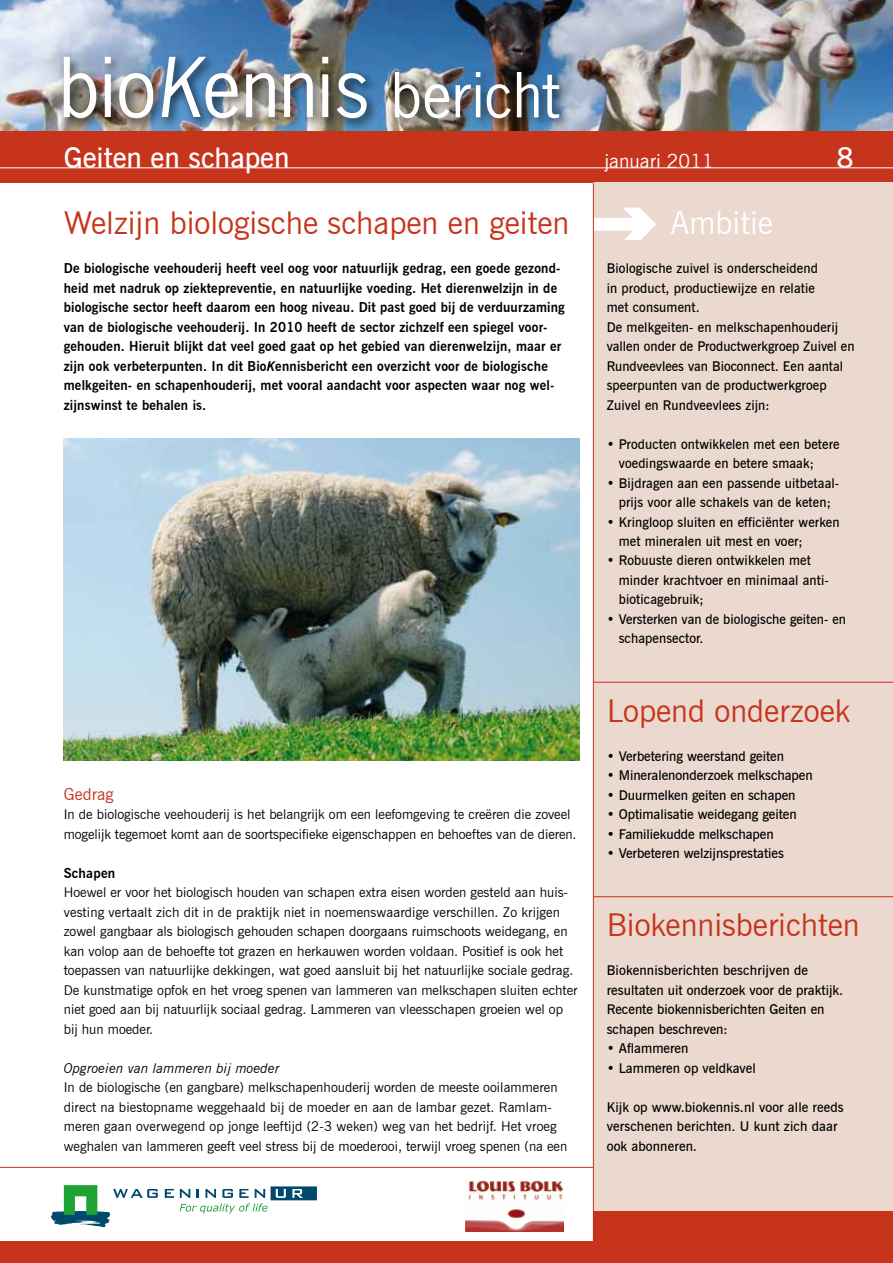
<style>
.page{position:relative;width:893px;height:1263px;background:#fff}
.page>*{position:absolute;margin:0;border:0;box-sizing:border-box;transform-origin:0 0}
.t1{font:31.5px "News Gothic BT";color:#c7341c}
.t2{font:31.5px "News Gothic BT";color:#fff}
.t3{font:600 28.5px "News Gothic BT";color:#fff}
.t4{font:19.5px "News Gothic BT";color:#fff}
.t5{font:16.5px "News Gothic BT";letter-spacing:.005em;color:#c7341c}
.t6{font:13.5px/19.5px "News Gothic BT";color:#000}
.t7{font:600 13.5px/19.5px "News Gothic BT";letter-spacing:.005em;color:#000}
.t8{font:700 13.5px/19.5px "News Gothic BT";letter-spacing:.015em;color:#000}
.t9{font:italic 13.5px "News Gothic BT";letter-spacing:.01em;color:#000}
.s1{font-style:italic}
</style>
<div class="page">
<img style="left:0;top:0;width:893px;height:132px">
<div style="left:0;top:132px;width:893px;height:51px;background:#c7341c"></div>
<div style="left:593px;top:183px;width:300px;height:1053px;background:#ebd8ce"></div>
<svg style="left:594px;top:208px;width:62px;height:32px"></svg>
<hr style="left:0;top:167px;width:893px;height:1px;background:#fff">
<hr style="left:593px;top:182px;width:1px;height:1066px;background:#c7341c">
<div style="left:59px;top:52px;width:513px;height:79px;background:#000;opacity:.7"></div>
<svg style="left:64px;top:57px;width:32px;height:61px"></svg>
<svg style="left:105px;top:57px;width:6px;height:60px"></svg>
<svg style="left:119px;top:73px;width:34px;height:45px"></svg>
<img style="left:162px;top:57px;width:76px;height:61px">
<svg style="left:246px;top:73px;width:29px;height:44px"></svg>
<svg style="left:284px;top:73px;width:29px;height:44px"></svg>
<svg style="left:322px;top:57px;width:6px;height:60px"></svg>
<svg style="left:337px;top:73px;width:30px;height:45px"></svg>
<svg style="left:395px;top:72px;width:24px;height:46px"></svg>
<svg style="left:425px;top:84px;width:25px;height:34px"></svg>
<svg style="left:456px;top:72px;width:24px;height:45px"></svg>
<svg style="left:487px;top:84px;width:24px;height:34px"></svg>
<svg style="left:517px;top:72px;width:42px;height:46px"></svg>
<hr style="left:593px;top:682px;width:300px;height:1px;background:#c7341c">
<div style="left:0;top:1242px;width:893px;height:21px;background:#c7341c"></div>
<div style="left:593px;top:1212px;width:300px;height:51px;background:#c7341c"></div>
<img style="left:466px;top:1180px;width:97px;height:52px">
<hr style="left:0;top:1167px;width:594px;height:1px;background:#c7341c">
<img style="left:64px;top:438px;width:516px;height:322px">
<svg style="left:51px;top:1185px;width:107px;height:42px"></svg>
<svg style="left:165px;top:1189px;width:9px;height:9px"></svg>
<svg style="left:180px;top:1186px;width:137px;height:27px"></svg>
<hr style="left:593px;top:896px;width:300px;height:1px;background:#c7341c">
<h2 class="t3" style="left:64px;top:140px;width:227px">Geiten en schapen</h2>
<h2 class="t3" style="left:837px;top:140px;width:19px">8</h2>
<h1 class="t2" style="left:670px;top:204px;width:104px">Ambitie</h1>
<p class="t7" style="left:607px;top:258px;width:249px">Biologische zuivel is onderscheidend<br>in product, productiewijze en relatie<br>met consument.<br>De melkgeiten- en melkschapenhouderij vallen onder de Productwerkgroep Zuivel en Rundveevlees van Bioconnect. Een aantal speerpunten van de productwerkgroep Zuivel en Rundveevlees zijn:</p>
<p class="t7" style="left:619px;top:434px;width:222px;text-indent:-12px">• Producten ontwikkelen met een betere voedingswaarde en betere smaak;</p>
<p class="t7" style="left:607px;top:473px;width:234px;text-align:center">• Bijdragen aan een passende uitbetaal&shy;prijs voor alle schakels van de keten;</p>
<p class="t7" style="left:619px;top:512px;width:222px;text-indent:-12px">• Kringloop sluiten en efficiënter werken met mineralen uit mest en voer;</p>
<p class="t7" style="left:619px;top:551px;width:212px;text-indent:-12px">• Robuuste dieren ontwikkelen met minder krachtvoer en minimaal anti&shy;bioticagebruik;</p>
<p class="t7" style="left:619px;top:609px;width:229px;text-indent:-12px">• Versterken van de biologische geiten- en schapensector.</p>
<h3 class="t4" style="left:604px;top:149px;width:111px">januari 2011</h3>
<h1 class="t1" style="left:64px;top:204px;width:507px">Welzijn biologische schapen en geiten</h1>
<p class="t8" style="left:64px;top:258px;width:502px">De biologische veehouderij heeft veel oog voor natuurlijk gedrag, een goede gezond&shy;heid met nadruk op ziektepreventie, en natuurlijke voeding. Het dierenwelzijn in de biologische sector heeft daarom een hoog niveau. Dit past goed bij de verduurzaming van de biologische veehouderij. In 2010 heeft de sector zichzelf een spiegel voor&shy;gehouden. Hieruit blijkt dat veel goed gaat op het gebied van dierenwelzijn, maar er zijn ook verbeterpunten. In dit Bio<span class="s1">K</span>ennisbericht een overzicht voor de biologische melkgeiten- en schapenhouderij, met vooral aandacht voor aspecten waar nog wel&shy;zijnswinst te behalen is.</p>
<p class="t5" style="left:64px;top:784px;width:51px">Gedrag</p>
<p class="t6" style="left:64px;top:804px;width:514px">In de biologische veehouderij is het belangrijk om een leefomgeving te creëren die zoveel mogelijk tegemoet komt aan de soortspecifieke eigenschappen en behoeftes van de dieren.</p>
<p class="t8" style="left:64px;top:863px;width:53px">Schapen</p>
<p class="t6" style="left:64px;top:882px;width:515px">Hoewel er voor het biologisch houden van schapen extra eisen worden gesteld aan huis&shy;vesting vertaalt zich dit in de praktijk niet in noemenswaardige verschillen. Zo krijgen zowel gangbaar als biologisch gehouden schapen doorgaans ruimschoots weidegang, en kan volop aan de behoefte tot grazen en herkauwen worden voldaan. Positief is ook het toepassen van natuurlijke dekkingen, wat goed aansluit bij het natuurlijke sociale gedrag.<br>De kunstmatige opfok en het vroeg spenen van lammeren van melkschapen sluiten echter niet goed aan bij natuurlijk sociaal gedrag. Lammeren van vleesschapen groeien wel op bij hun moeder.</p>
<p class="t9" style="left:64px;top:1060px;width:217px">Opgroeien van lammeren bij moeder</p>
<p class="t6" style="left:64px;top:1077px;width:505px">In de biologische (en gangbare) melkschapenhouderij worden de meeste ooilammeren direct na biestopname weggehaald bij de moeder en aan de lambar gezet. Ramlam&shy;meren gaan overwegend op jonge leeftijd (2-3 weken) weg van het bedrijf. Het vroeg weghalen van lammeren geeft veel stress bij de moederooi, terwijl vroeg spenen (na een</p>
<h1 class="t1" style="left:607px;top:691px;width:245px">Lopend onderzoek</h1>
<p class="t7" style="left:607px;top:746px;width:179px">• Verbetering weerstand geiten</p>
<p class="t7" style="left:607px;top:765px;width:207px">• Mineralenonderzoek melkschapen</p>
<p class="t7" style="left:607px;top:785px;width:190px">• Duurmelken geiten en schapen</p>
<p class="t7" style="left:607px;top:804px;width:191px">• Optimalisatie weidegang geiten</p>
<p class="t7" style="left:607px;top:824px;width:168px">• Familiekudde melkschapen</p>
<p class="t7" style="left:607px;top:843px;width:179px">• Verbeteren welzijnsprestaties</p>
<h1 class="t1" style="left:607px;top:906px;width:255px">Biokennisberichten</h1>
<p class="t7" style="left:607px;top:960px;width:238px">Biokennisberichten beschrijven de resultaten uit onderzoek voor de praktijk.<br>Recente biokennisberichten Geiten en schapen beschreven:</p>
<p class="t7" style="left:607px;top:1038px;width:83px">• Aflammeren</p>
<p class="t7" style="left:607px;top:1058px;width:151px">• Lammeren op veldkavel</p>
<p class="t7" style="left:607px;top:1097px;width:238px">Kijk op www.biokennis.nl voor alle reeds verschenen berichten. U kunt zich daar ook abonneren.</p>
</div>
